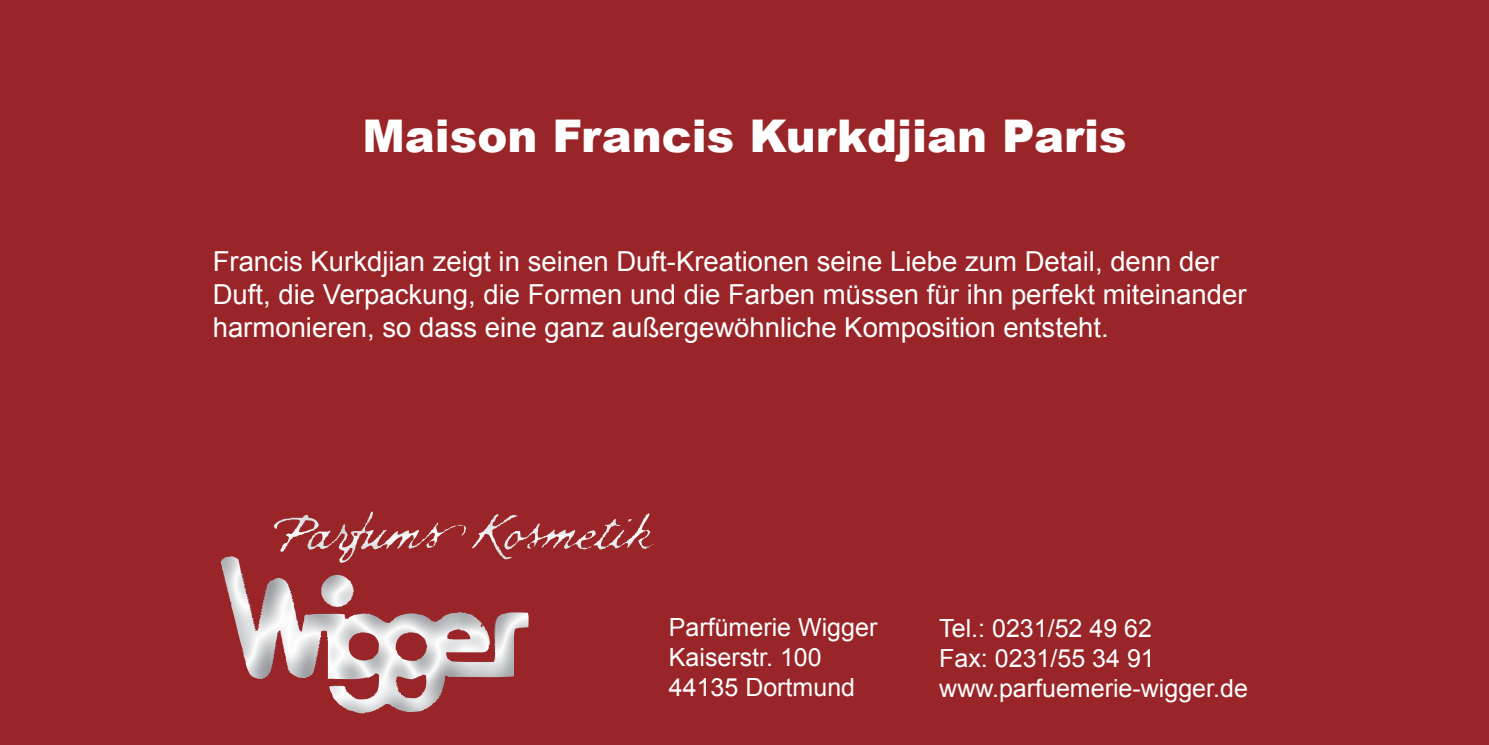
<style>
.page{position:relative;width:1489px;height:745px;background:#fff}
.page>*{position:absolute;margin:0;border:0;box-sizing:border-box;transform-origin:0 0}
.t1{font:900 45px "Arial";color:#fff}
.t2{font:27.5px/33px "Arial";color:#fff}
.t3{font:25px/30px "Arial";color:#fff}
</style>
<div class="page">
<div style="left:0;top:0;width:1488px;height:744px;background:#992528"></div>
<img style="left:319px;top:511px;width:63px;height:51px">
<img style="left:624px;top:513px;width:26px;height:36px">
<img style="left:472px;top:514px;width:45px;height:45px">
<img style="left:274px;top:514px;width:45px;height:37px">
<img style="left:595px;top:519px;width:29px;height:30px">
<img style="left:408px;top:522px;width:48px;height:26px">
<img style="left:504px;top:523px;width:68px;height:26px">
<svg style="left:462px;top:525px;width:4px;height:10px"></svg>
<img style="left:572px;top:530px;width:23px;height:19px">
<img style="left:527px;top:543px;width:126px;height:5px">
<img style="left:220px;top:556px;width:101px;height:123px">
<img style="left:321px;top:574px;width:162px;height:50px">
<h1 class="t1" style="left:362px;top:103px;width:765px">Maison Francis Kurkdjian Paris</h1>
<p class="t2" style="left:213px;top:245px;width:1035px">Francis Kurkdjian zeigt in seinen Duft-Kreationen seine Liebe zum Detail, denn der<br>Duft, die Verpackung, die Formen und die Farben müssen für ihn perfekt miteinander harmonieren, so dass eine ganz außergewöhnliche Komposition entsteht.</p>
<p class="t3" style="left:669px;top:611px;width:210px">Parfümerie Wigger<br>Kaiserstr. 100<br>44135 Dortmund</p>
<p class="t3" style="left:939px;top:612px;width:310px">Tel.: 0231/52 49 62<br>Fax: 0231/55 34 91 www.parfuemerie-wigger.de</p>
</div>
